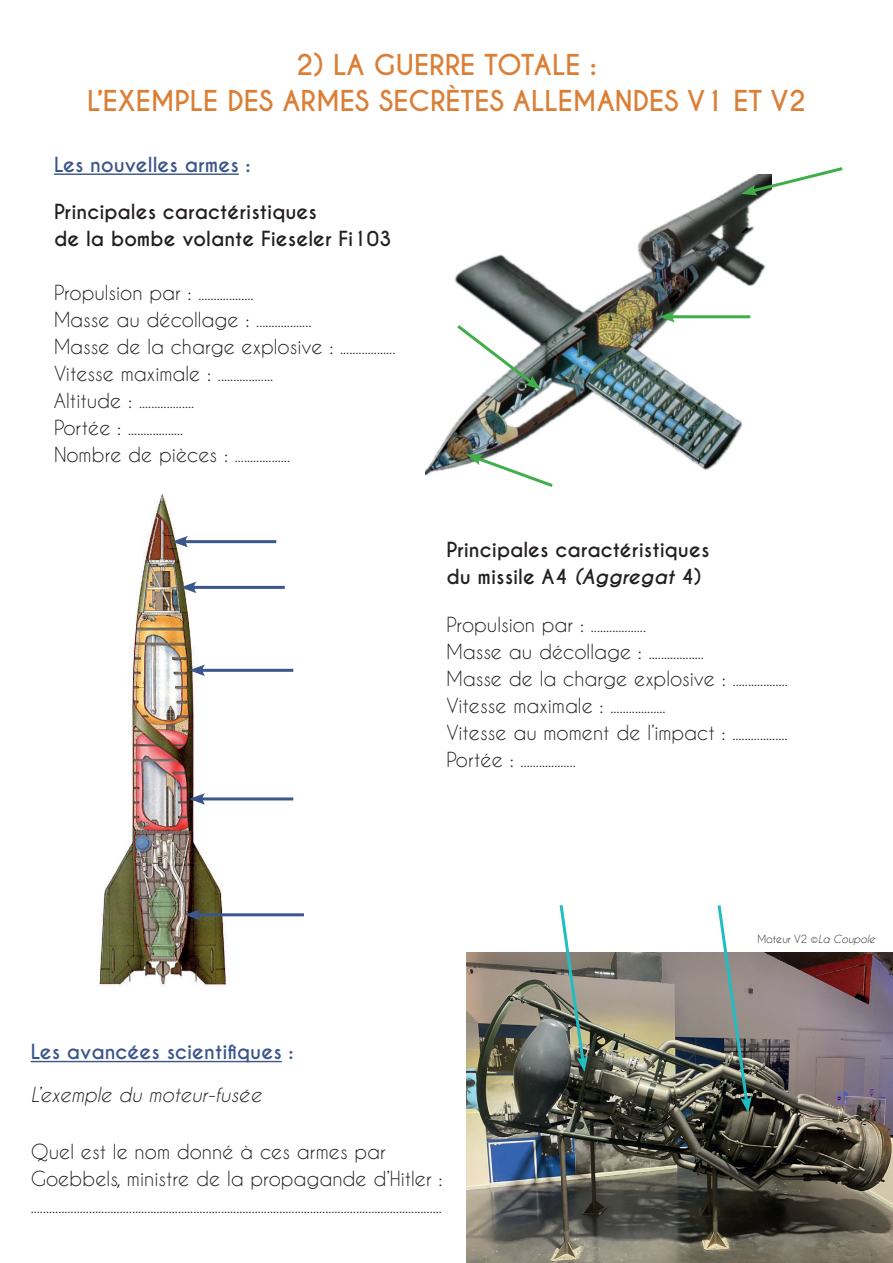
<style>
.page{position:relative;width:893px;height:1263px;background:#fff}
.page>*{position:absolute;margin:0;border:0;box-sizing:border-box;transform-origin:0 0}
.t1{font:700 27px/36px "Caviar Dreams";color:#dc7f36;text-align:center}
.t2{font:19.5px/27px "Caviar Dreams";color:#231f20}
.t3{font:700 19.5px/27px "Caviar Dreams";color:#231f20}
.t4{font:700 19.5px "Caviar Dreams";color:#3b5689}
.t5{font:italic 19.5px "Caviar Dreams";color:#231f20}
.t6{font:16.5px/27px "Caviar Dreams";color:#231f20}
.t7{font:10.5px "Caviar Dreams";color:#231f20}
.s1{font-size:19.5px}
.s2{font-size:16.5px}
.s3{font-style:italic}
</style>
<div class="page">
<img style="left:96px;top:494px;width:132px;height:493px">
<hr style="left:182px;top:540px;width:94px;height:3px;background:#3b5689">
<svg style="left:172px;top:536px;width:16px;height:11px"></svg>
<hr style="left:191px;top:586px;width:94px;height:3px;background:#3b5689">
<svg style="left:181px;top:581px;width:16px;height:12px"></svg>
<hr style="left:199px;top:669px;width:94px;height:3px;background:#3b5689">
<svg style="left:189px;top:664px;width:16px;height:12px"></svg>
<hr style="left:199px;top:797px;width:94px;height:3px;background:#3b5689">
<svg style="left:189px;top:793px;width:16px;height:12px"></svg>
<hr style="left:195px;top:913px;width:109px;height:3px;background:#3b5689">
<svg style="left:185px;top:909px;width:16px;height:12px"></svg>
<hr style="left:54px;top:173px;width:185px;height:2px;background:#3b5689">
<img style="left:425px;top:183px;width:341px;height:292px">
<svg style="left:741px;top:167px;width:102px;height:29px"></svg>
<hr style="left:669px;top:315px;width:81px;height:3px;background:#40ae49">
<svg style="left:659px;top:311px;width:16px;height:12px"></svg>
<svg style="left:466px;top:454px;width:90px;height:33px"></svg>
<svg style="left:454px;top:322px;width:87px;height:68px"></svg>
<img style="left:467px;top:952px;width:426px;height:311px">
<hr style="left:31px;top:1061px;width:251px;height:1px;background:#3b5689">
<svg style="left:716px;top:905px;width:36px;height:208px"></svg>
<svg style="left:558px;top:905px;width:30px;height:167px"></svg>
<h1 class="t1" style="left:87px;top:47px;width:720px">2) LA GUERRE TOTALE :<br>L’EXEMPLE DES ARMES SECRÈTES ALLEMANDES V1 ET V2</h1>
<p class="t4" style="left:54px;top:153px;width:198px">Les nouvelles armes :</p>
<p class="t3" style="left:54px;top:199px;width:339px">Principales caractéristiques<br>de la bombe volante Fieseler Fi103</p>
<p class="t6" style="left:54px;top:280px;width:259px"><span class="s1">Propulsion par :</span> ..................<br><span class="s1">Masse au décollage :</span> ..................</p>
<p class="t2" style="left:54px;top:333px;width:343px">Masse de la charge explosive : <span class="s2">..................</span></p>
<p class="t6" style="left:54px;top:361px;width:238px"><span class="s1">Vitesse maximale :</span> ..................<br><span class="s1">Altitude :</span> ..................<br><span class="s1">Portée :</span> ..................<br><span class="s1">Nombre de pièces :</span> ..................</p>
<p class="t3" style="left:446px;top:537px;width:264px">Principales caractéristiques du missile A4 <span class="s3">(Aggregat</span> 4)</p>
<p class="t6" style="left:446px;top:612px;width:259px"><span class="s1">Propulsion par :</span> ..................<br><span class="s1">Masse au décollage :</span> ..................</p>
<p class="t2" style="left:446px;top:665px;width:343px">Masse de la charge explosive : <span class="s2">..................</span></p>
<p class="t6" style="left:446px;top:693px;width:221px"><span class="s1">Vitesse maximale :</span> ..................</p>
<p class="t2" style="left:446px;top:719px;width:343px">Vitesse au moment de l’impact : <span class="s2">..................</span></p>
<p class="t6" style="left:446px;top:747px;width:131px"><span class="s1">Portée :</span> ..................</p>
<p class="t7" style="left:757px;top:933px;width:119px">Moteur V2 ©<span class="s3">La Coupole</span></p>
<p class="t4" style="left:31px;top:1040px;width:264px">Les avancées scientifiques :</p>
<p class="t5" style="left:31px;top:1083px;width:232px">L’exemple du moteur-fusée</p>
<p class="t2" style="left:31px;top:1138px;width:413px">Quel est le nom donné à ces armes par<br>Goebbels, ministre de la propagande d’Hitler :</p>
<p class="t6" style="left:31px;top:1193px;width:413px">......................................................................................................................................</p>
</div>
